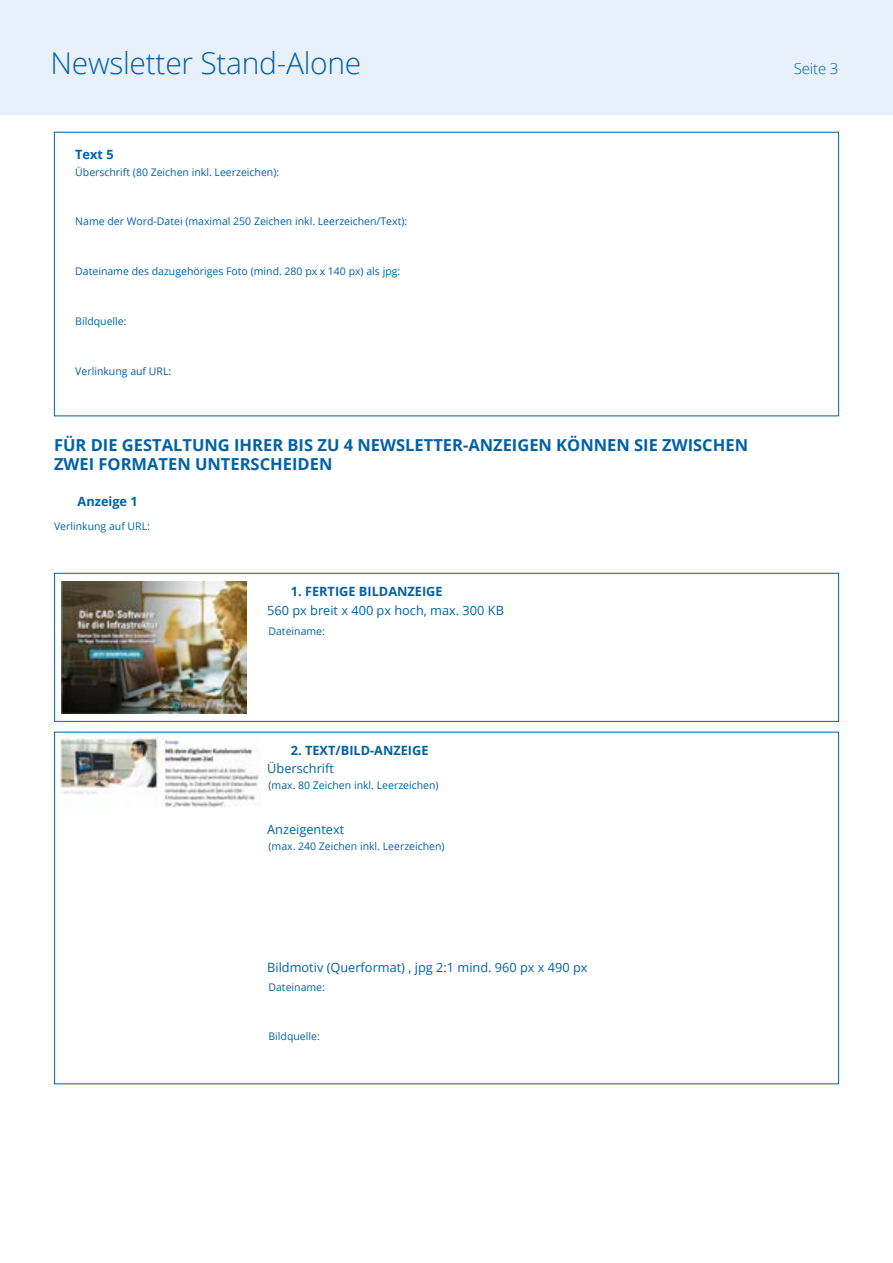
<style>
.page{position:relative;width:893px;height:1263px;background:#fff}
.page>*{position:absolute;margin:0;border:0;box-sizing:border-box;transform-origin:0 0}
.t1{font:300 30px "Open Sans";letter-spacing:-.01em;color:#0061a7}
.t2{font:700 16.5px/18.8px "Open Sans";color:#0061a7}
.t3{font:300 15px "Open Sans";letter-spacing:-.01em;color:#0061a7}
.t4{font:12.75px "Open Sans";color:#0061a7}
.t5{font:700 12.75px "Open Sans";color:#0061a7}
.t6{font:10.5px "Open Sans";color:#0061a7}
</style>
<div class="page">
<div style="left:54px;top:573px;width:785px;height:149px;border:1px solid #0061a7"></div>
<div style="left:0;top:0;width:893px;height:115px;background:#e8f0f9"></div>
<img style="left:60px;top:736px;width:201px;height:72px">
<img style="left:62px;top:581px;width:185px;height:132px">
<h1 class="t1" style="left:51px;top:42px;width:312px">Newsletter Stand-Alone</h1>
<h3 class="t3" style="left:794px;top:58px;width:46px">Seite 3</h3>
<p class="t5" style="left:75px;top:145px;width:40px">Text 5</p>
<p class="t6" style="left:75px;top:165px;width:206px">Überschrift (80 Zeichen inkl. Leerzeichen):</p>
<p class="t6" style="left:75px;top:214px;width:333px">Name der Word-Datei (maximal 250 Zeichen inkl. Leerzeichen/Text):</p>
<p class="t6" style="left:75px;top:264px;width:327px">Dateiname des dazugehöriges Foto (mind. 280 px x 140 px) als jpg:</p>
<p class="t6" style="left:75px;top:314px;width:53px">Bildquelle:</p>
<p class="t6" style="left:75px;top:364px;width:98px">Verlinkung auf URL:</p>
<h2 class="t2" style="left:54px;top:435px;width:696px">FÜR DIE GESTALTUNG IHRER BIS ZU 4 NEWSLETTER-ANZEIGEN KÖNNEN SIE ZWISCHEN<br>ZWEI FORMATEN UNTERSCHEIDEN</h2>
<p class="t5" style="left:78px;top:492px;width:62px">Anzeige 1</p>
<p class="t6" style="left:54px;top:519px;width:98px">Verlinkung auf URL:</p>
<p class="t5" style="left:291px;top:582px;width:153px">1. FERTIGE BILDANZEIGE</p>
<p class="t4" style="left:267px;top:601px;width:238px">560 px breit x 400 px hoch, max. 300 KB</p>
<p class="t6" style="left:268px;top:624px;width:58px">Dateiname:</p>
<p class="t5" style="left:291px;top:741px;width:139px">2. TEXT/BILD-ANZEIGE</p>
<p class="t4" style="left:267px;top:760px;width:68px">Überschrift</p>
<p class="t6" style="left:268px;top:778px;width:172px">(max. 80 Zeichen inkl. Leerzeichen)</p>
<p class="t4" style="left:267px;top:820px;width:79px">Anzeigentext</p>
<p class="t6" style="left:268px;top:839px;width:178px">(max. 240 Zeichen inkl. Leerzeichen)</p>
<p class="t4" style="left:267px;top:958px;width:322px">Bildmotiv (Querformat) , jpg 2:1 mind. 960 px x 490 px</p>
<p class="t6" style="left:268px;top:980px;width:58px">Dateiname:</p>
<p class="t6" style="left:268px;top:1029px;width:53px">Bildquelle:</p>
</div>
